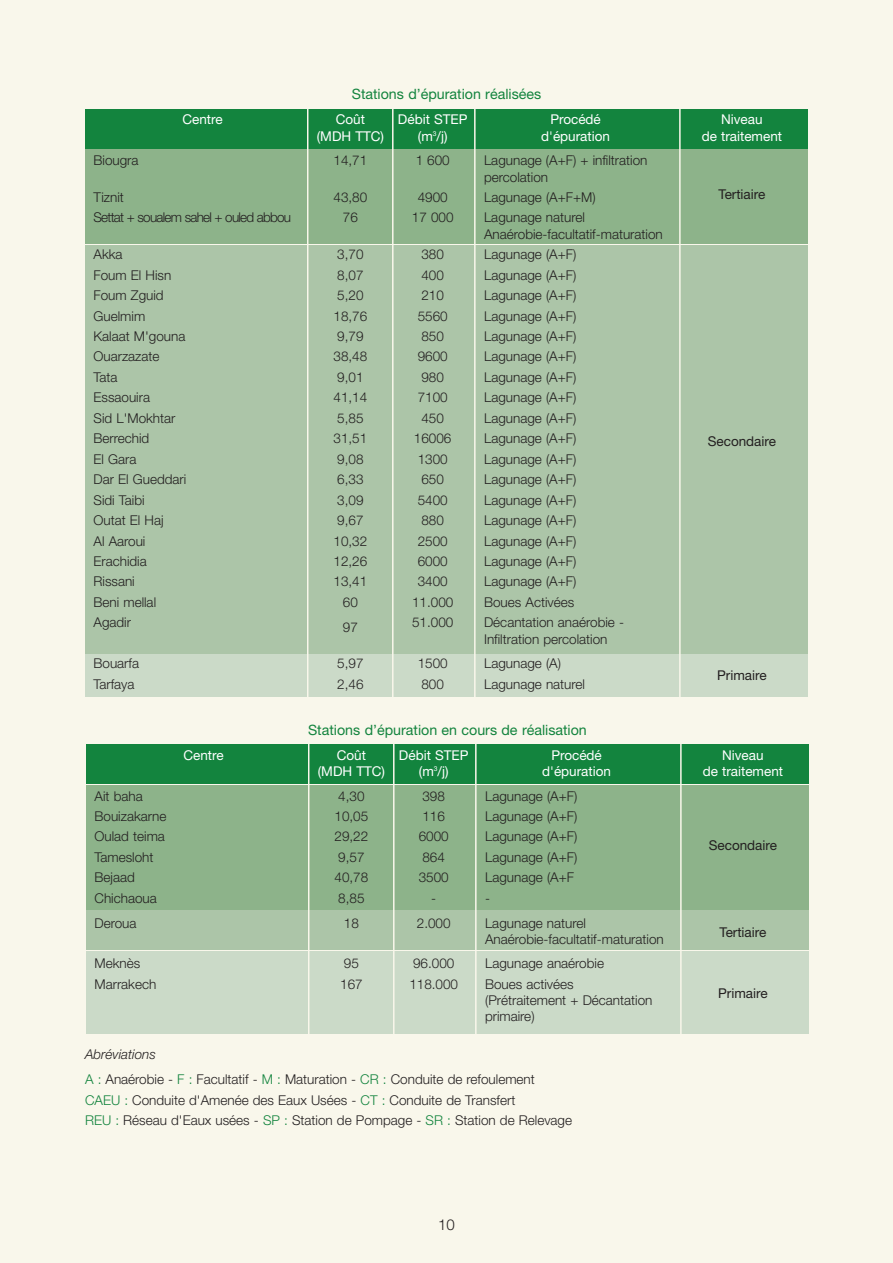
<style>
.page{position:relative;width:893px;height:1263px;background:#f9f7eb}
.page>*{position:absolute;margin:0;border:0;box-sizing:border-box;transform-origin:0 0}
.t1{font:300 15px "Helvetica Neue";color:#231f20}
.t2{font:14.25px "Helvetica Neue";color:#13843e}
.t3{font:300 13.5px/20.4px "Helvetica Neue";color:#231f20}
.t4{font:13.5px/16.2px "Helvetica Neue";color:#fff;text-align:center}
.t5{font:13.5px "Helvetica Neue";color:#231f20}
.t6{font:300 13.5px/20.4px "Helvetica Neue";letter-spacing:-.055em;color:#231f20}
.s1{font-style:italic}
.s2{color:#13843e}
</style>
<div class="page">
<div style="left:85px;top:150px;width:723px;height:94px;background:#8db38a"></div>
<div style="left:85px;top:245px;width:723px;height:408px;background:#acc5a8"></div>
<div style="left:85px;top:655px;width:723px;height:42px;background:#cbdac8"></div>
<div style="left:85px;top:109px;width:723px;height:40px;background:#13843e"></div>
<hr style="left:307px;top:106px;width:1px;height:593px;background:#f9f7eb">
<hr style="left:392px;top:106px;width:2px;height:593px;background:#f9f7eb">
<hr style="left:474px;top:106px;width:2px;height:593px;background:#f9f7eb">
<hr style="left:679px;top:106px;width:2px;height:593px;background:#f9f7eb">
<div style="left:86px;top:785px;width:723px;height:124px;background:#8db38a"></div>
<div style="left:86px;top:911px;width:723px;height:39px;background:#acc5a8"></div>
<div style="left:86px;top:952px;width:723px;height:82px;background:#cbdac8"></div>
<div style="left:86px;top:744px;width:723px;height:40px;background:#13843e"></div>
<hr style="left:308px;top:741px;width:1px;height:295px;background:#f9f7eb">
<hr style="left:393px;top:741px;width:2px;height:297px;background:#f9f7eb">
<hr style="left:475px;top:741px;width:2px;height:297px;background:#f9f7eb">
<hr style="left:680px;top:741px;width:2px;height:297px;background:#f9f7eb">
<p class="t4" style="left:182px;top:113px;width:42px">Centre</p>
<p class="t3" style="left:94px;top:152px;width:47px">Biougra</p>
<p class="t6" style="left:93px;top:188px;width:199px">Tiznit<br>Settat + soualem sahel + ouled abbou</p>
<p class="t3" style="left:94px;top:245px;width:94px">Akka<br>Foum El Hisn<br>Foum Zguid<br>Guelmim<br>Kalaat M'gouna<br>Ouarzazate<br>Tata<br>Essaouira<br>Sid L'Mokhtar<br>Berrechid<br>El Gara<br>Dar El Gueddari<br>Sidi Taibi<br>Outat El Haj<br>Al Aaroui<br>Erachidia<br>Rissani<br>Beni mellal<br>Agadir</p>
<p class="t3" style="left:94px;top:654px;width:47px">Bouarfa<br>Tarfaya</p>
<p class="t3" style="left:95px;top:787px;width:74px">Ait baha<br>Bouizakarne<br>Oulad teima<br>Tamesloht<br>Bejaad<br>Chichaoua</p>
<p class="t3" style="left:95px;top:914px;width:44px">Deroua</p>
<p class="t3" style="left:95px;top:955px;width:63px">Meknès<br>Marrakech</p>
<p class="t4" style="left:183px;top:748px;width:42px">Centre</p>
<p class="t2" style="left:352px;top:88px;width:191px">Stations d’épuration réalisées</p>
<p class="t4" style="left:317px;top:113px;width:69px">Coût<br>(MDH TTC)</p>
<p class="t3" style="left:334px;top:152px;width:35px">14,71</p>
<p class="t3" style="left:334px;top:188px;width:35px;text-align:center">43,80<br>76</p>
<p class="t3" style="left:334px;top:245px;width:35px;text-align:center">3,70<br>8,07<br>5,20<br>18,76<br>9,79<br>38,48<br>9,01<br>41,14<br>5,85<br>31,51<br>9,08<br>6,33<br>3,09<br>9,67<br>10,32<br>12,26<br>13,41<br>60</p>
<p class="t3" style="left:343px;top:618px;width:17px">97</p>
<p class="t3" style="left:337px;top:654px;width:28px">5,97<br>2,46</p>
<p class="t4" style="left:398px;top:113px;width:71px">Débit STEP (m<sup>3</sup>/j)</p>
<p class="t3" style="left:416px;top:152px;width:36px">1 600</p>
<p class="t3" style="left:412px;top:188px;width:43px;text-align:center">4900<br>17 000</p>
<p class="t3" style="left:412px;top:245px;width:43px;text-align:center">380<br>400<br>210<br>5560<br>850<br>9600<br>980<br>7100<br>450<br>16006<br>1300<br>650<br>5400<br>880<br>2500<br>6000<br>3400<br>11.000<br>51.000</p>
<p class="t3" style="left:418px;top:654px;width:32px">1500<br>800</p>
<p class="t4" style="left:541px;top:113px;width:70px">Procédé d'épuration</p>
<p class="t3" style="left:484px;top:154px;width:165px;line-height:16.2px">Lagunage (A+F) + infiltration percolation</p>
<p class="t3" style="left:484px;top:188px;width:113px">Lagunage (A+F+M)<br>Lagunage naturel</p>
<p class="t3" style="left:484px;top:225px;width:180px">Anaérobie-facultatif-maturation<br>Lagunage (A+F)<br>Lagunage (A+F)<br>Lagunage (A+F)<br>Lagunage (A+F)<br>Lagunage (A+F)<br>Lagunage (A+F)<br>Lagunage (A+F)<br>Lagunage (A+F)<br>Lagunage (A+F)<br>Lagunage (A+F)<br>Lagunage (A+F)<br>Lagunage (A+F)<br>Lagunage (A+F)<br>Lagunage (A+F)<br>Lagunage (A+F)<br>Lagunage (A+F)<br>Lagunage (A+F)<br>Boues Activées<br>Décantation anaérobie -</p>
<p class="t3" style="left:484px;top:628px;width:125px;line-height:24.8px">Infiltration percolation<br>Lagunage (A)</p>
<p class="t3" style="left:484px;top:675px;width:102px">Lagunage naturel</p>
<p class="t2" style="left:308px;top:725px;width:280px">Stations d’épuration en cours de réalisation</p>
<p class="t4" style="left:318px;top:748px;width:69px">Coût<br>(MDH TTC)</p>
<p class="t3" style="left:335px;top:787px;width:35px">4,30<br>10,05<br>29,22<br>9,57<br>40,78<br>8,85</p>
<p class="t3" style="left:344px;top:914px;width:17px">18</p>
<p class="t3" style="left:340px;top:955px;width:24px">95<br>167</p>
<p class="t4" style="left:399px;top:748px;width:71px">Débit STEP (m<sup>3</sup>/j)</p>
<p class="t3" style="left:419px;top:787px;width:32px;text-align:center">398<br>116<br>6000<br>864<br>3500 -</p>
<p class="t3" style="left:417px;top:914px;width:35px">2.000</p>
<p class="t3" style="left:409px;top:955px;width:50px">96.000<br>118.000</p>
<p class="t4" style="left:542px;top:748px;width:70px">Procédé d'épuration</p>
<p class="t3" style="left:485px;top:787px;width:94px">Lagunage (A+F)<br>Lagunage (A+F)<br>Lagunage (A+F)<br>Lagunage (A+F)<br>Lagunage (A+F -</p>
<p class="t3" style="left:485px;top:916px;width:180px;line-height:16.2px">Lagunage naturel<br>Anaérobie-facultatif-maturation</p>
<p class="t3" style="left:485px;top:955px;width:120px">Lagunage anaérobie<br>Boues activées</p>
<p class="t3" style="left:485px;top:993px;width:169px;line-height:16.2px">(Prétraitement + Décantation primaire)</p>
<p class="t3" style="left:85px;top:1043px;width:451px;line-height:24.8px"><span class="s1">Abréviations<br></span><span class="s2">A :</span> Anaérobie - <span class="s2">F :</span> Facultatif - <span class="s2">M :</span> Maturation - <span class="s2">CR :</span> Conduite de refoulement</p>
<p class="t3" style="left:85px;top:1091px;width:489px"><span class="s2">CAEU :</span> Conduite d'Amenée des Eaux Usées - <span class="s2">CT :</span> Conduite de Transfert<br><span class="s2">REU :</span> Réseau d'Eaux usées - <span class="s2">SP :</span> Station de Pompage - <span class="s2">SR :</span> Station de Relevage</p>
<p class="t1" style="left:438px;top:1219px;width:18px">10</p>
<p class="t4" style="left:702px;top:113px;width:82px">Niveau<br>de traitement</p>
<p class="t5" style="left:718px;top:189px;width:48px">Tertiaire</p>
<p class="t5" style="left:708px;top:436px;width:70px">Secondaire</p>
<p class="t5" style="left:717px;top:670px;width:51px">Primaire</p>
<p class="t4" style="left:703px;top:748px;width:82px">Niveau<br>de traitement</p>
<p class="t5" style="left:709px;top:840px;width:70px">Secondaire</p>
<p class="t5" style="left:719px;top:927px;width:48px">Tertiaire</p>
<p class="t5" style="left:718px;top:988px;width:51px">Primaire</p>
</div>
